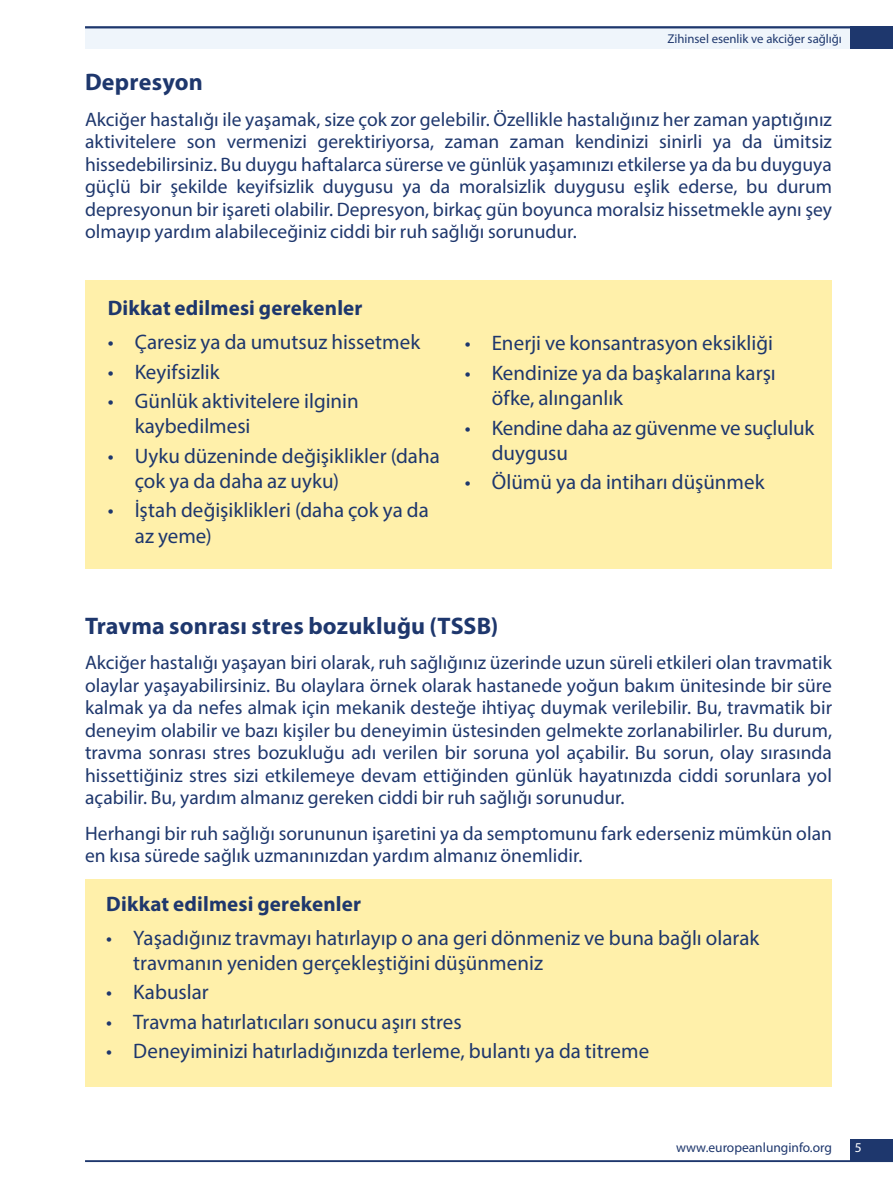
<style>
.page{position:relative;width:893px;height:1191px;background:#fff}
.page>*{position:absolute;margin:0;border:0;box-sizing:border-box;transform-origin:0 0}
.H___B-head{font:700 24px "Myriad Pro";letter-spacing:.01em;color:#1e376d}
.t1{font:21px/25.2px "Myriad Pro";color:#1e376d}
.H___B-head-2{font:700 21px "Myriad Pro";letter-spacing:.01em;color:#1e376d}
.H___B-head-3{font:19.5px/22.5px "Myriad Pro";color:#1e376d;text-align:justify}
.Running_foot_left{font:13.5px "Myriad Pro";color:#1e376d}
.Folio_left{font:13.5px "Myriad Pro";color:#fff}
.Running_head_left{font:12.75px "Myriad Pro";color:#1e376d}
</style>
<div class="page">
<div style="left:85px;top:26px;width:808px;height:23px;background:#eff5fb"></div>
<div style="left:850px;top:26px;width:43px;height:23px;background:#1e376d"></div>
<div style="left:850px;top:1138px;width:43px;height:23px;background:#1e376d"></div>
<hr style="left:85px;top:26px;width:808px;height:2px;background:#1e376d">
<hr style="left:85px;top:1160px;width:808px;height:2px;background:#1e376d">
<div style="left:85px;top:280px;width:747px;height:288px;background:#fff0aa"></div>
<div style="left:85px;top:879px;width:747px;height:208px;background:#fff0aa"></div>
<p class="Running_head_left" style="left:667px;top:30px;width:176px">Zihinsel esenlik ve akciğer sağlığı</p>
<p class="H___B-head" style="left:85px;top:67px;width:119px">Depresyon</p>
<p class="H___B-head-3" style="left:85px;top:107px;width:749px">Akciğer hastalığı ile yaşamak, size çok zor gelebilir. Özellikle hastalığınız her zaman yaptığınız aktivitelere son vermenizi gerektiriyorsa, zaman zaman kendinizi sinirli ya da ümitsiz hissedebilirsiniz. Bu duygu haftalarca sürerse ve günlük yaşamınızı etkilerse ya da bu duyguya güçlü bir şekilde keyifsizlik duygusu ya da moralsizlik duygusu eşlik ederse, bu durum depresyonun bir işareti olabilir. Depresyon, birkaç gün boyunca moralsiz hissetmekle aynı şey olmayıp yardım alabileceğiniz ciddi bir ruh sağlığı sorunudur.</p>
<p class="H___B-head-2" style="left:108px;top:295px;width:256px">Dikkat edilmesi gerekenler</p>
<p class="t1" style="left:108px;top:329px;width:314px">• Çaresiz ya da umutsuz hissetmek</p>
<p class="t1" style="left:108px;top:358px;width:113px">• Keyifsizlik</p>
<p class="t1" style="left:135px;top:388px;width:226px;text-indent:-27px">• Günlük aktivitelere ilginin kaybedilmesi</p>
<p class="t1" style="left:135px;top:443px;width:307px;text-indent:-27px">• Uyku düzeninde değişiklikler (daha çok ya da daha az uyku)</p>
<p class="t1" style="left:135px;top:497px;width:296px;text-indent:-27px">• İştah değişiklikleri (daha çok ya da az yeme)</p>
<p class="t1" style="left:465px;top:330px;width:310px">• Enerji ve konsantrasyon eksikliği</p>
<p class="t1" style="left:492px;top:360px;width:286px;text-indent:-27px">• Kendinize ya da başkalarına karşı öfke, alınganlık</p>
<p class="t1" style="left:492px;top:414px;width:324px;text-indent:-27px">• Kendine daha az güvenme ve suçluluk duygusu</p>
<p class="t1" style="left:465px;top:469px;width:301px">• Ölümü ya da intiharı düşünmek</p>
<p class="H___B-head" style="left:85px;top:610px;width:415px">Travma sonrası stres bozukluğu (TSSB)</p>
<p class="H___B-head-3" style="left:85px;top:651px;width:748px">Akciğer hastalığı yaşayan biri olarak, ruh sağlığınız üzerinde uzun süreli etkileri olan travmatik olaylar yaşayabilirsiniz. Bu olaylara örnek olarak hastanede yoğun bakım ünitesinde bir süre kalmak ya da nefes almak için mekanik desteğe ihtiyaç duymak verilebilir. Bu, travmatik bir deneyim olabilir ve bazı kişiler bu deneyimin üstesinden gelmekte zorlanabilirler. Bu durum, travma sonrası stres bozukluğu adı verilen bir soruna yol açabilir. Bu sorun, olay sırasında hissettiğiniz stres sizi etkilemeye devam ettiğinden günlük hayatınızda ciddi sorunlara yol açabilir. Bu, yardım almanız gereken ciddi bir ruh sağlığı sorunudur.</p>
<p class="H___B-head-3" style="left:85px;top:821px;width:748px">Herhangi bir ruh sağlığı sorununun işaretini ya da semptomunu fark ederseniz mümkün olan en kısa sürede sağlık uzmanınızdan yardım almanız önemlidir.</p>
<p class="H___B-head-2" style="left:106px;top:890px;width:256px">Dikkat edilmesi gerekenler</p>
<p class="t1" style="left:133px;top:924px;width:628px;text-indent:-27px">• Yaşadığınız travmayı hatırlayıp o ana geri dönmeniz ve buna bağlı olarak travmanın yeniden gerçekleştiğini düşünmeniz</p>
<p class="t1" style="left:106px;top:979px;width:104px">• Kabuslar</p>
<p class="t1" style="left:106px;top:1008px;width:357px">• Travma hatırlatıcıları sonucu aşırı stres</p>
<p class="t1" style="left:106px;top:1038px;width:545px">• Deneyiminizi hatırladığınızda terleme, bulantı ya da titreme</p>
<p class="Running_foot_left" style="left:676px;top:1138px;width:157px">www.europeanlunginfo.org</p>
<p class="Folio_left" style="left:855px;top:1139px;width:8px">5</p>
</div>
